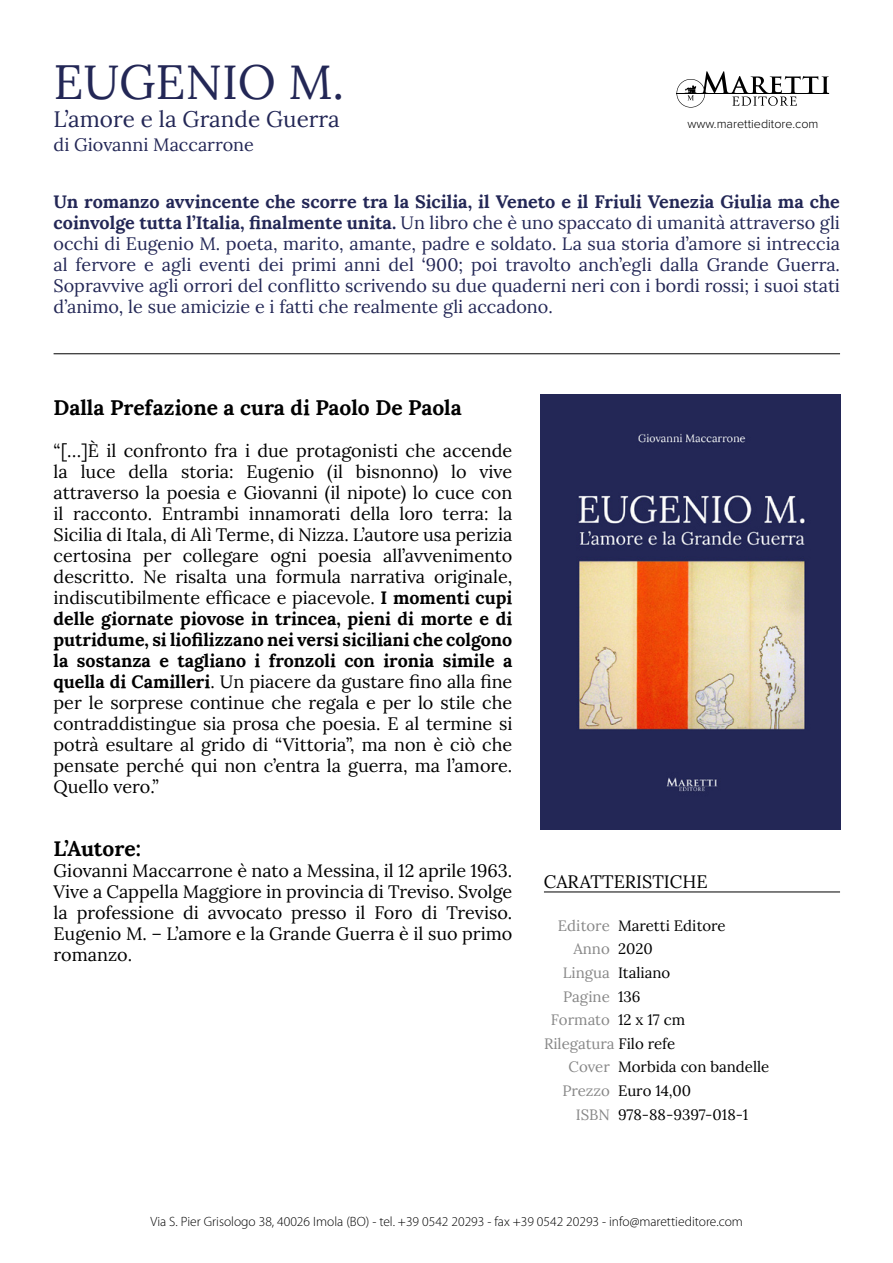
<style>
.page{position:relative;width:893px;height:1263px;background:#fff}
.page>*{position:absolute;margin:0;border:0;box-sizing:border-box;transform-origin:0 0}
.t1{font:48px "Lora";color:#232756}
.t2{font:22.5px "Lora";color:#232756}
.t3{font:700 21px "Lora";color:#000}
.t4{font:18px/21px "Lora";color:#000;text-align:justify}
.t5{font:18px/21px "Lora";color:#232756;text-align:justify}
.t6{font:15px "Lora";color:#000}
.t7{font:15px "Lora";color:#878787}
.t8{font:300 13.5px "Myriad Pro";color:#000}
.t9{font:300 12.6px "Proxima Nova";color:#000}
.s1{font-weight:700}
.s2{color:#878787}
.s3{color:#000}
</style>
<div class="page">
<hr style="left:54px;top:353px;width:786px;height:1px;background:#000">
<img style="left:540px;top:394px;width:300px;height:436px">
<hr style="left:544px;top:892px;width:296px;height:1px;background:#000">
<svg style="left:676px;top:71px;width:153px;height:37px"></svg>
<h1 class="t1" style="left:54px;top:45px;width:292px">EUGENIO M.</h1>
<p class="t2" style="left:54px;top:102px;width:288px">L’amore e la Grande Guerra</p>
<p class="t5" style="left:54px;top:133px;width:202px">di Giovanni Maccarrone</p>
<p class="t9" style="left:687px;top:118px;width:133px">www.marettieditore.com</p>
<p class="t5" style="left:54px;top:190px;width:788px"><span class="s1">Un romanzo avvincente che scorre tra la Sicilia, il Veneto e il Friuli Venezia Giulia ma che coinvolge tutta l’Italia, finalmente unita.</span> Un libro che è uno spaccato di umanità attraverso gli occhi di Eugenio M. poeta, marito, amante, padre e soldato. La sua storia d’amore si intreccia al fervore e agli eventi dei primi anni del ‘900; poi travolto anch’egli dalla Grande Guerra.<br>Sopravvive agli orrori del conflitto scrivendo su due quaderni neri con i bordi rossi; i suoi stati d’animo, le sue amicizie e i fatti che realmente gli accadono.</p>
<p class="t3" style="left:54px;top:390px;width:410px">Dalla Prefazione a cura di Paolo De Paola</p>
<p class="t4" style="left:54px;top:439px;width:460px">“[…]È il confronto fra i due protagonisti che accende la luce della storia: Eugenio (il bisnonno) lo vive attraverso la poesia e Giovanni (il nipote) lo cuce con il racconto. Entrambi innamorati della loro terra: la Sicilia di Itala, di Alì Terme, di Nizza. L’autore usa perizia certosina per collegare ogni poesia all’avvenimento descritto. Ne risalta una formula narrativa originale, indiscutibilmente efficace e piacevole. <span class="s1">I momenti cupi delle giornate piovose in trincea, pieni di morte e di putridume, si liofilizzano nei versi siciliani che colgono la sostanza e tagliano i fronzoli con ironia simile a quella di Camilleri</span>. Un piacere da gustare fino alla fine per le sorprese continue che regala e per lo stile che contraddistingue sia prosa che poesia. E al termine si potrà esultare al grido di “Vittoria”, ma non è ciò che pensate perché qui non c’entra la guerra, ma l’amore.<br>Quello vero.”</p>
<p class="t3" style="left:54px;top:831px;width:89px">L’Autore:</p>
<p class="t4" style="left:54px;top:859px;width:460px">Giovanni Maccarrone è nato a Messina, il 12 aprile 1963.<br>Vive a Cappella Maggiore in provincia di Treviso. Svolge la professione di avvocato presso il Foro di Treviso.<br>Eugenio M. – L’amore e la Grande Guerra è il suo primo romanzo.</p>
<p class="t4" style="left:544px;top:869px;width:165px">CARATTERISTICHE</p>
<p class="t6" style="left:558px;top:914px;width:169px"><span class="s2">Editore</span> Maretti Editore</p>
<p class="t7" style="left:573px;top:937px;width:81px">Anno <span class="s3">2020</span></p>
<p class="t6" style="left:563px;top:961px;width:109px"><span class="s2">Lingua</span> Italiano</p>
<p class="t7" style="left:563px;top:985px;width:79px">Pagine <span class="s3">136</span></p>
<p class="t7" style="left:551px;top:1008px;width:136px">Formato <span class="s3">12 x 17 cm</span></p>
<p class="t7" style="left:544px;top:1032px;width:133px">Rilegatura <span class="s3">Filo refe</span></p>
<p class="t6" style="left:569px;top:1056px;width:202px"><span class="s2">Cover</span> Morbida con bandelle</p>
<p class="t6" style="left:562px;top:1079px;width:130px"><span class="s2">Prezzo</span> Euro 14,00</p>
<p class="t6" style="left:576px;top:1103px;width:174px"><span class="s2">ISBN</span> 978-88-9397-018-1</p>
<p class="t8" style="left:151px;top:1214px;width:594px">Via S. Pier Grisologo 38, 40026 Imola (BO) - tel. +39 0542 20293 - fax +39 0542 20293 - info@marettieditore.com</p>
</div>
